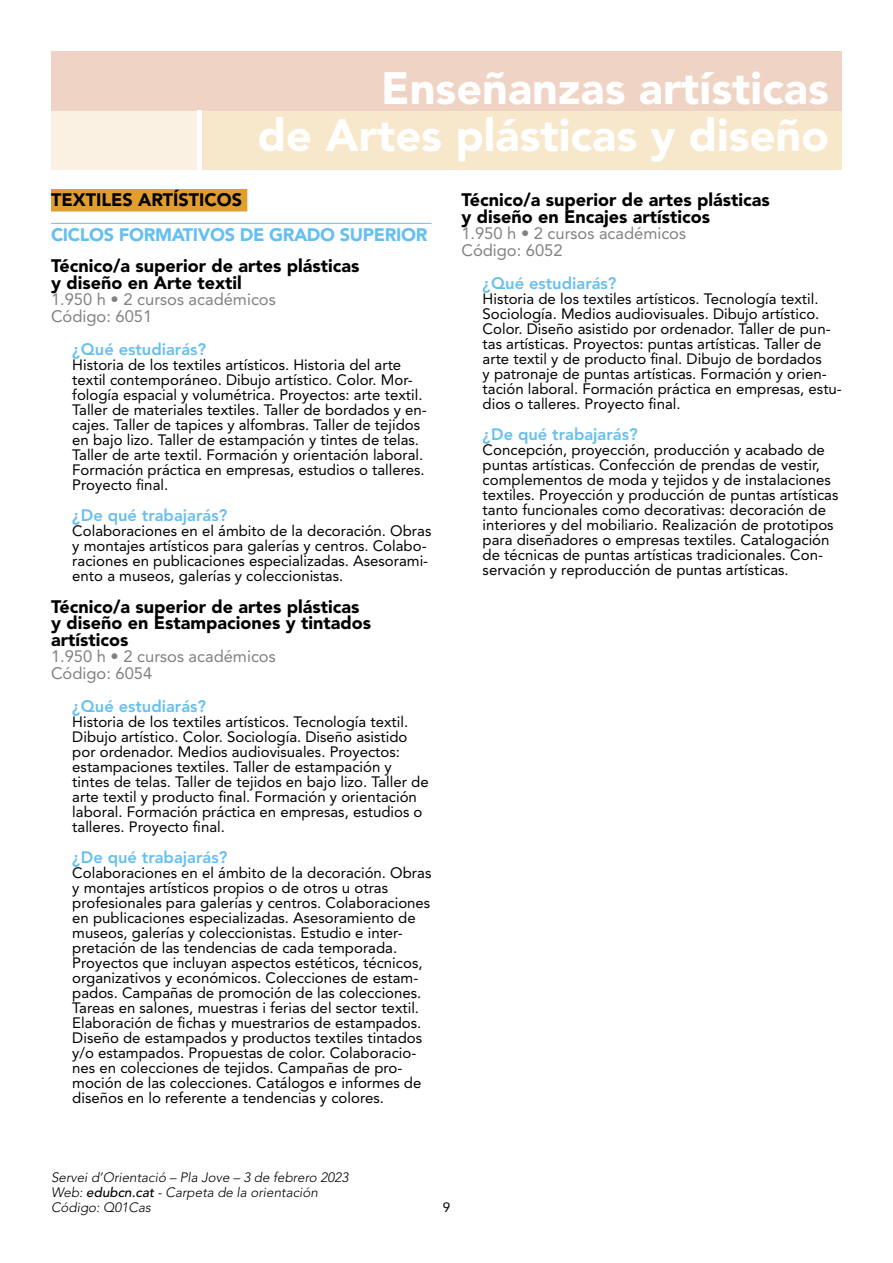
<style>
.page{position:relative;width:893px;height:1263px;background:#fff}
.page>*{position:absolute;margin:0;border:0;box-sizing:border-box;transform-origin:0 0}
.t1{font:900 45px/46.5px "Avenir LT Std";color:#fff;text-align:right}
.curs{font:900 18px/16.5px "Avenir LT Std";color:#000}
.cicles{font:900 18px "Avenir LT Std";letter-spacing:-.02em;color:#65bff1}
.tipus{font:900 18px "Avenir LT Std";color:#000}
.Codi{font:16.5px "Avenir LT Std";color:#808184}
.pregunta{font:800 16.5px "Avenir LT Std";color:#65bff1}
.text{font:15px/15px "Avenir LT Std";color:#000}
.t2{font:italic 300 13.5px "Avenir LT Std";color:#000}
.text-2{font:13.5px "Avenir LT Std";color:#000}
.s1{font-weight:500}
</style>
<div class="page">
<div style="left:51px;top:111px;width:791px;height:59px;background:#f8e8cb"></div>
<div style="left:51px;top:111px;width:149px;height:59px;background:#fbf1e2"></div>
<div style="left:51px;top:51px;width:791px;height:60px;background:#efd4c5"></div>
<hr style="left:198px;top:111px;width:4px;height:59px;background:#fff">
<div style="left:51px;top:189px;width:196px;height:22px;background:#e19e2f"></div>
<hr style="left:51px;top:223px;width:381px;height:1px;background:#65bff1">
<p class="t1" style="left:258px;top:65px;width:572px">Enseñanzas artísticas<br>de Artes plásticas y diseño</p>
<p class="tipus" style="left:51px;top:189px;width:192px">TEXTILES ARTÍSTICOS</p>
<p class="cicles" style="left:51px;top:224px;width:378px">CICLOS FORMATIVOS DE GRADO SUPERIOR</p>
<p class="curs" style="left:51px;top:258px;width:310px">Técnico/a superior de artes plásticas y diseño en Arte textil</p>
<p class="Codi" style="left:51px;top:290px;width:226px">1.950 h • 2 cursos académicos</p>
<p class="Codi" style="left:51px;top:306px;width:103px">Código: 6051</p>
<p class="pregunta" style="left:72px;top:339px;width:135px">¿Qué estudiarás?</p>
<p class="text" style="left:72px;top:357px;width:356px">Historia de los textiles artísticos. Historia del arte textil contemporáneo. Dibujo artístico. Color. Mor&shy;fología espacial y volumétrica. Proyectos: arte textil.<br>Taller de materiales textiles. Taller de bordados y en&shy;cajes. Taller de tapices y alfombras. Taller de tejidos en bajo lizo. Taller de estampación y tintes de telas.<br>Taller de arte textil. Formación y orientación laboral.<br>Formación práctica en empresas, estudios o talleres.<br>Proyecto final.</p>
<p class="pregunta" style="left:72px;top:506px;width:156px">¿De qué trabajarás?</p>
<p class="text" style="left:72px;top:524px;width:361px">Colaboraciones en el ámbito de la decoración. Obras y montajes artísticos para galerías y centros. Colabo&shy;raciones en publicaciones especializadas. Asesorami&shy;ento a museos, galerías y coleccionistas.</p>
<p class="curs" style="left:51px;top:598px;width:321px">Técnico/a superior de artes plásticas y diseño en Estampaciones y tintados artísticos</p>
<p class="Codi" style="left:51px;top:647px;width:226px">1.950 h • 2 cursos académicos</p>
<p class="Codi" style="left:51px;top:663px;width:103px">Código: 6054</p>
<p class="pregunta" style="left:72px;top:696px;width:135px">¿Qué estudiarás?</p>
<p class="text" style="left:72px;top:714px;width:358px">Historia de los textiles artísticos. Tecnología textil.<br>Dibujo artístico. Color. Sociología. Diseño asistido por ordenador. Medios audiovisuales. Proyectos: estampaciones textiles. Taller de estampación y tintes de telas. Taller de tejidos en bajo lizo. Taller de arte textil y producto final. Formación y orientación laboral. Formación práctica en empresas, estudios o talleres. Proyecto final.</p>
<p class="pregunta" style="left:72px;top:848px;width:156px">¿De qué trabajarás?</p>
<p class="text" style="left:72px;top:866px;width:361px">Colaboraciones en el ámbito de la decoración. Obras y montajes artísticos propios o de otros u otras profesionales para galerías y centros. Colaboraciones en publicaciones especializadas. Asesoramiento de museos, galerías y coleccionistas. Estudio e inter&shy;pretación de las tendencias de cada temporada.<br>Proyectos que incluyan aspectos estéticos, técnicos, organizativos y económicos. Colecciones de estam&shy;pados. Campañas de promoción de las colecciones.<br>Tareas en salones, muestras i ferias del sector textil.<br>Elaboración de fichas y muestrarios de estampados.<br>Diseño de estampados y productos textiles tintados y/o estampados. Propuestas de color. Colaboracio&shy;nes en colecciones de tejidos. Campañas de pro&shy;moción de las colecciones. Catálogos e informes de diseños en lo referente a tendencias y colores.</p>
<p class="curs" style="left:461px;top:192px;width:310px">Técnico/a superior de artes plásticas y diseño en Encajes artísticos</p>
<p class="Codi" style="left:461px;top:224px;width:226px">1.950 h • 2 cursos académicos</p>
<p class="Codi" style="left:461px;top:240px;width:103px">Código: 6052</p>
<p class="pregunta" style="left:483px;top:273px;width:135px">¿Qué estudiarás?</p>
<p class="text" style="left:483px;top:291px;width:361px">Historia de los textiles artísticos. Tecnología textil.<br>Sociología. Medios audiovisuales. Dibujo artístico.<br>Color. Diseño asistido por ordenador. Taller de pun&shy;tas artísticas. Proyectos: puntas artísticas. Taller de arte textil y de producto final. Dibujo de bordados<br>y patronaje de puntas artísticas. Formación y orien&shy;tación laboral. Formación práctica en empresas, estu&shy;dios o talleres. Proyecto final.</p>
<p class="pregunta" style="left:483px;top:425px;width:156px">¿De qué trabajarás?</p>
<p class="text" style="left:483px;top:443px;width:357px">Concepción, proyección, producción y acabado de puntas artísticas. Confección de prendas de vestir, complementos de moda y tejidos y de instalaciones textiles. Proyección y producción de puntas artísticas tanto funcionales como decorativas: decoración de interiores y del mobiliario. Realización de prototipos para diseñadores o empresas textiles. Catalogación de técnicas de puntas artísticas tradicionales. Con&shy;servación y reproducción de puntas artísticas.</p>
<p class="t2" style="left:51px;top:1169px;width:299px">Servei d’Orientació – Pla Jove – 3 de febrero 2023</p>
<p class="t2" style="left:51px;top:1184px;width:268px">Web: <span class="s1">edubcn.cat</span> - Carpeta de la orientación</p>
<p class="t2" style="left:51px;top:1199px;width:101px">Código: Q01Cas</p>
<p class="text-2" style="left:443px;top:1199px;width:9px">9</p>
</div>
